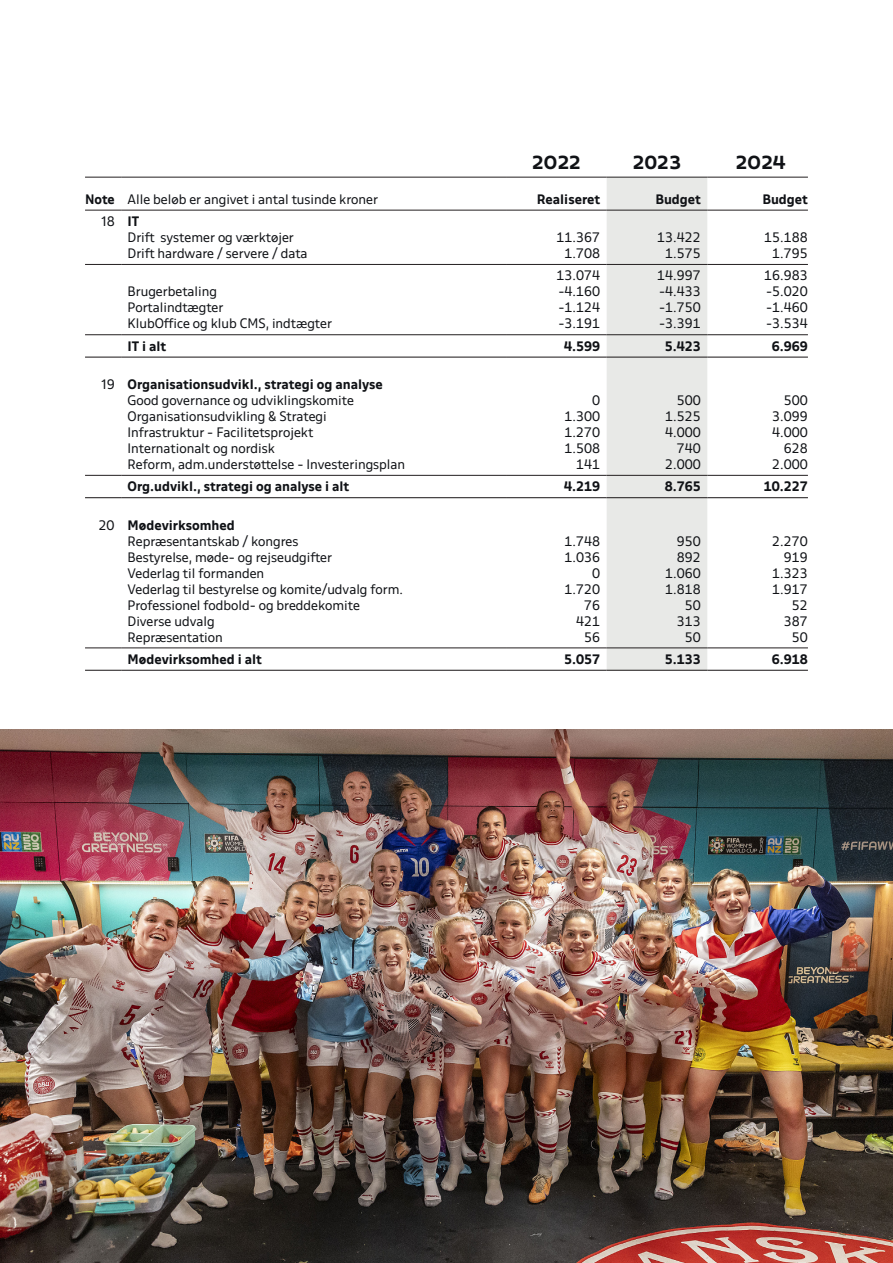
<style>
.page{position:relative;width:893px;height:1263px;background:#fff}
.page>*{position:absolute;margin:0;border:0;box-sizing:border-box;transform-origin:0 0}
.Tabel{font:700 expanded 16.5px "DBU";color:#101216}
.Tabel-2{font:12px "DBU";color:#101216}
.Tal{font:12px "DBU";color:#101216}
.Tabel-3{font:700 12px "DBU";color:#101216}
.Tal-2{font:700 12px "DBU";color:#101216}
</style>
<div class="page">
<svg style="left:506px;top:176px;width:101px;height:494px"></svg>
<div style="left:607px;top:178px;width:100px;height:492px;background:#e8e9e7"></div>
<hr style="left:85px;top:177px;width:36px;height:1px;background:#231f20">
<hr style="left:121px;top:177px;width:385px;height:1px;background:#231f20">
<hr style="left:506px;top:177px;width:101px;height:1px;background:#231f20">
<hr style="left:607px;top:177px;width:100px;height:1px;background:#231f20">
<hr style="left:707px;top:177px;width:101px;height:1px;background:#231f20">
<hr style="left:85px;top:264px;width:36px;height:1px;background:#231f20">
<hr style="left:121px;top:264px;width:385px;height:1px;background:#231f20">
<hr style="left:506px;top:264px;width:101px;height:1px;background:#231f20">
<hr style="left:607px;top:264px;width:100px;height:1px;background:#231f20">
<hr style="left:707px;top:264px;width:101px;height:1px;background:#231f20">
<hr style="left:85px;top:334px;width:36px;height:1px;background:#231f20">
<hr style="left:121px;top:334px;width:385px;height:1px;background:#231f20">
<hr style="left:506px;top:334px;width:101px;height:1px;background:#231f20">
<hr style="left:607px;top:334px;width:100px;height:1px;background:#231f20">
<hr style="left:707px;top:334px;width:101px;height:1px;background:#231f20">
<hr style="left:85px;top:357px;width:36px;height:1px;background:#231f20">
<hr style="left:121px;top:357px;width:385px;height:1px;background:#231f20">
<hr style="left:506px;top:357px;width:101px;height:1px;background:#231f20">
<hr style="left:607px;top:357px;width:100px;height:1px;background:#231f20">
<hr style="left:707px;top:357px;width:101px;height:1px;background:#231f20">
<hr style="left:85px;top:475px;width:36px;height:1px;background:#231f20">
<hr style="left:121px;top:475px;width:385px;height:1px;background:#231f20">
<hr style="left:506px;top:475px;width:101px;height:1px;background:#231f20">
<hr style="left:607px;top:475px;width:100px;height:1px;background:#231f20">
<hr style="left:707px;top:475px;width:101px;height:1px;background:#231f20">
<hr style="left:85px;top:497px;width:36px;height:1px;background:#231f20">
<hr style="left:121px;top:497px;width:385px;height:1px;background:#231f20">
<hr style="left:506px;top:497px;width:101px;height:1px;background:#231f20">
<hr style="left:607px;top:497px;width:100px;height:1px;background:#231f20">
<hr style="left:707px;top:497px;width:101px;height:1px;background:#231f20">
<hr style="left:85px;top:648px;width:36px;height:1px;background:#231f20">
<hr style="left:121px;top:648px;width:385px;height:1px;background:#231f20">
<hr style="left:506px;top:648px;width:101px;height:1px;background:#231f20">
<hr style="left:607px;top:648px;width:100px;height:1px;background:#231f20">
<hr style="left:707px;top:648px;width:101px;height:1px;background:#231f20">
<hr style="left:85px;top:670px;width:36px;height:1px;background:#231f20">
<hr style="left:121px;top:670px;width:385px;height:1px;background:#231f20">
<hr style="left:506px;top:670px;width:101px;height:1px;background:#231f20">
<hr style="left:607px;top:670px;width:100px;height:1px;background:#231f20">
<hr style="left:707px;top:670px;width:101px;height:1px;background:#231f20">
<hr style="left:85px;top:210px;width:36px;height:1px;background:#231f20">
<hr style="left:121px;top:210px;width:385px;height:1px;background:#231f20">
<hr style="left:506px;top:210px;width:101px;height:1px;background:#231f20">
<hr style="left:607px;top:210px;width:100px;height:1px;background:#231f20">
<hr style="left:707px;top:210px;width:101px;height:1px;background:#231f20">
<img style="left:0;top:729px;width:893px;height:534px">
<p class="Tabel" style="left:532px;top:151px;width:50px">2022</p>
<p class="Tabel" style="left:633px;top:151px;width:50px">2023</p>
<p class="Tabel" style="left:736px;top:151px;width:51px">2024</p>
<p class="Tabel-3" style="left:85px;top:191px;width:31px">Note</p>
<p class="Tabel-2" style="left:128px;top:191px;width:252px">Alle beløb er angivet i antal tusinde kroner</p>
<p class="Tabel-3" style="left:537px;top:191px;width:65px">Realiseret</p>
<p class="Tabel-3" style="left:655px;top:191px;width:47px">Budget</p>
<p class="Tabel-3" style="left:762px;top:191px;width:47px">Budget</p>
<p class="Tabel-2" style="left:101px;top:213px;width:15px">18</p>
<p class="Tabel-3" style="left:128px;top:213px;width:13px">IT</p>
<p class="Tabel-2" style="left:128px;top:229px;width:168px">Drift systemer og værktøjer</p>
<p class="Tal" style="left:556px;top:229px;width:45px">11.367</p>
<p class="Tal" style="left:657px;top:229px;width:45px">13.422</p>
<p class="Tal" style="left:764px;top:229px;width:45px">15.188</p>
<p class="Tabel-2" style="left:128px;top:245px;width:181px">Drift hardware / servere / data</p>
<p class="Tal" style="left:565px;top:245px;width:37px">1.708</p>
<p class="Tal" style="left:665px;top:245px;width:37px">1.575</p>
<p class="Tal" style="left:772px;top:245px;width:37px">1.795</p>
<p class="Tal" style="left:556px;top:268px;width:45px">13.074</p>
<p class="Tal" style="left:657px;top:268px;width:45px">14.997</p>
<p class="Tal" style="left:764px;top:268px;width:45px">16.983</p>
<p class="Tabel-2" style="left:128px;top:284px;width:91px">Brugerbetaling</p>
<p class="Tal" style="left:558px;top:284px;width:43px">-4.160</p>
<p class="Tal" style="left:659px;top:284px;width:43px">-4.433</p>
<p class="Tal" style="left:766px;top:284px;width:43px">-5.020</p>
<p class="Tabel-2" style="left:128px;top:300px;width:97px">Portalindtægter</p>
<p class="Tal" style="left:558px;top:300px;width:43px">-1.124</p>
<p class="Tal" style="left:659px;top:300px;width:43px">-1.750</p>
<p class="Tal" style="left:766px;top:300px;width:43px">-1.460</p>
<p class="Tabel-2" style="left:128px;top:316px;width:206px">KlubOffice og klub CMS, indtægter</p>
<p class="Tal" style="left:558px;top:316px;width:43px">-3.191</p>
<p class="Tal" style="left:659px;top:316px;width:43px">-3.391</p>
<p class="Tal" style="left:766px;top:316px;width:43px">-3.534</p>
<p class="Tabel-3" style="left:128px;top:338px;width:40px">IT i alt</p>
<p class="Tal-2" style="left:564px;top:338px;width:38px">4.599</p>
<p class="Tal-2" style="left:665px;top:338px;width:38px">5.423</p>
<p class="Tal-2" style="left:772px;top:338px;width:38px">6.969</p>
<p class="Tabel-2" style="left:102px;top:376px;width:15px">19</p>
<p class="Tabel-3" style="left:128px;top:376px;width:257px">Organisationsudvikl., strategi og analyse</p>
<p class="Tabel-2" style="left:128px;top:392px;width:228px">Good governance og udviklingskomite</p>
<p class="Tal" style="left:592px;top:392px;width:10px">0</p>
<p class="Tal" style="left:677px;top:392px;width:26px">500</p>
<p class="Tal" style="left:784px;top:392px;width:26px">500</p>
<p class="Tabel-2" style="left:128px;top:408px;width:201px">Organisationsudvikling &amp; Strategi</p>
<p class="Tal" style="left:565px;top:408px;width:37px">1.300</p>
<p class="Tal" style="left:665px;top:408px;width:37px">1.525</p>
<p class="Tal" style="left:772px;top:408px;width:37px">3.099</p>
<p class="Tabel-2" style="left:128px;top:424px;width:187px">Infrastruktur - Facilitetsprojekt</p>
<p class="Tal" style="left:565px;top:424px;width:37px">1.270</p>
<p class="Tal" style="left:665px;top:424px;width:37px">4.000</p>
<p class="Tal" style="left:772px;top:424px;width:37px">4.000</p>
<p class="Tabel-2" style="left:128px;top:440px;width:149px">Internationalt og nordisk</p>
<p class="Tal" style="left:565px;top:440px;width:37px">1.508</p>
<p class="Tal" style="left:677px;top:440px;width:26px">740</p>
<p class="Tal" style="left:784px;top:440px;width:26px">628</p>
<p class="Tabel-2" style="left:128px;top:456px;width:279px">Reform, adm.understøttelse - Investeringsplan</p>
<p class="Tal" style="left:576px;top:456px;width:26px">141</p>
<p class="Tal" style="left:665px;top:456px;width:37px">2.000</p>
<p class="Tal" style="left:772px;top:456px;width:37px">2.000</p>
<p class="Tabel-3" style="left:128px;top:479px;width:223px">Org.udvikl., strategi og analyse i alt</p>
<p class="Tal-2" style="left:564px;top:479px;width:38px">4.219</p>
<p class="Tal-2" style="left:665px;top:479px;width:38px">8.765</p>
<p class="Tal-2" style="left:764px;top:479px;width:46px">10.227</p>
<p class="Tabel-2" style="left:99px;top:517px;width:18px">20</p>
<p class="Tabel-3" style="left:128px;top:517px;width:109px">Mødevirksomhed</p>
<p class="Tabel-2" style="left:128px;top:533px;width:172px">Repræsentantskab / kongres</p>
<p class="Tal" style="left:565px;top:533px;width:37px">1.748</p>
<p class="Tal" style="left:677px;top:533px;width:26px">950</p>
<p class="Tal" style="left:772px;top:533px;width:37px">2.270</p>
<p class="Tabel-2" style="left:128px;top:549px;width:206px">Bestyrelse, møde- og rejseudgifter</p>
<p class="Tal" style="left:565px;top:549px;width:37px">1.036</p>
<p class="Tal" style="left:677px;top:549px;width:26px">892</p>
<p class="Tal" style="left:784px;top:549px;width:26px">919</p>
<p class="Tabel-2" style="left:128px;top:565px;width:138px">Vederlag til formanden</p>
<p class="Tal" style="left:592px;top:565px;width:10px">0</p>
<p class="Tal" style="left:665px;top:565px;width:37px">1.060</p>
<p class="Tal" style="left:772px;top:565px;width:37px">1.323</p>
<p class="Tabel-2" style="left:128px;top:581px;width:277px">Vederlag til bestyrelse og komite/udvalg form.</p>
<p class="Tal" style="left:565px;top:581px;width:37px">1.720</p>
<p class="Tal" style="left:665px;top:581px;width:37px">1.818</p>
<p class="Tal" style="left:772px;top:581px;width:37px">1.917</p>
<p class="Tabel-2" style="left:128px;top:597px;width:234px">Professionel fodbold- og breddekomite</p>
<p class="Tal" style="left:584px;top:597px;width:18px">76</p>
<p class="Tal" style="left:685px;top:597px;width:18px">50</p>
<p class="Tal" style="left:792px;top:597px;width:18px">52</p>
<p class="Tabel-2" style="left:128px;top:613px;width:88px">Diverse udvalg</p>
<p class="Tal" style="left:576px;top:613px;width:26px">421</p>
<p class="Tal" style="left:677px;top:613px;width:26px">313</p>
<p class="Tal" style="left:784px;top:613px;width:26px">387</p>
<p class="Tabel-2" style="left:128px;top:629px;width:97px">Repræsentation</p>
<p class="Tal" style="left:584px;top:629px;width:18px">56</p>
<p class="Tal" style="left:685px;top:629px;width:18px">50</p>
<p class="Tal" style="left:792px;top:629px;width:18px">50</p>
<p class="Tabel-3" style="left:128px;top:651px;width:136px">Mødevirksomhed i alt</p>
<p class="Tal-2" style="left:564px;top:651px;width:38px">5.057</p>
<p class="Tal-2" style="left:665px;top:651px;width:38px">5.133</p>
<p class="Tal-2" style="left:772px;top:651px;width:38px">6.918</p>
</div>
